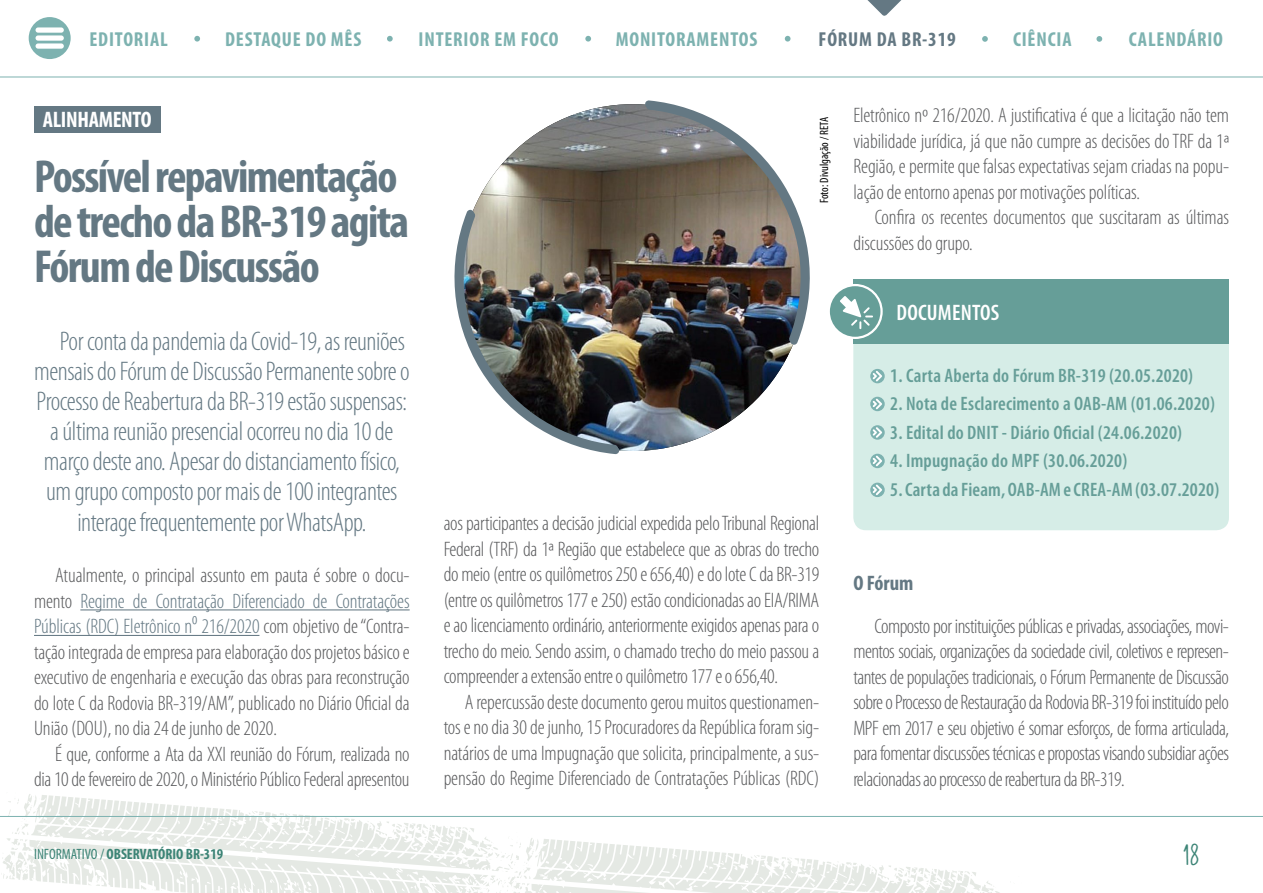
<style>
.page{position:relative;width:1263px;height:893px;background:#fff}
.page>*{position:absolute;margin:0;border:0;box-sizing:border-box;transform-origin:0 0}
.t1{font:700 condensed 46.5px "Myriad Pro";letter-spacing:-.035em;color:#647883}
.t2{font:condensed 30px "Aracne";color:#3c8476}
.t3{font:300 condensed 27px "Myriad Pro";letter-spacing:-.015em;color:#647883}
.t4{font:700 condensed 22.5px "Myriad Pro";letter-spacing:-.015em;color:#fff}
.t5{font:600 condensed 22.5px "Myriad Pro";letter-spacing:.01em;color:#fff}
.t6{font:300 condensed 21px/25.5px "Myriad Pro";letter-spacing:-.015em;color:#58595b;text-align:justify}
.t7{font:700 condensed 21px "Myriad Pro";color:#647883}
.t8{font:700 condensed 20.25px "Myriad Pro";letter-spacing:.04em;color:#7db2b0}
.t9{font:700 condensed 20.25px "Myriad Pro";letter-spacing:.04em;color:#647883}
.t10{font:600 condensed 19.5px "Myriad Pro";letter-spacing:.01em;color:#669e98}
.t11{font:700 condensed 15px "Myriad Pro";color:#3c8476}
.t12{font:condensed 12px "Myriad Pro";color:#000}
.s1{color:#647883}
.s2{font-weight:400}
</style>
<div class="page">
<div style="left:853px;top:344px;width:376px;height:186px;background:#d6ede7"></div>
<div style="left:870px;top:369px;width:15px;height:14px;background:#7db2b0;border-radius:50%"></div>
<svg style="left:873px;top:371px;width:9px;height:10px"></svg>
<hr style="left:80px;top:609px;width:330px;height:1px;background:#647883">
<hr style="left:34px;top:635px;width:225px;height:1px;background:#647883">
<svg style="left:2px;top:794px;width:501px;height:99px"></svg>
<svg style="left:503px;top:838px;width:497px;height:55px"></svg>
<hr style="left:0;top:77px;width:1263px;height:1px;background:#7db2b0">
<hr style="left:0;top:816px;width:1263px;height:1px;background:#7db2b0">
<div style="left:34px;top:106px;width:126px;height:27px;background:#647883"></div>
<div style="left:29px;top:17px;width:42px;height:42px;background:#7db2b0;border-radius:50%"></div>
<svg style="left:36px;top:27px;width:28px;height:22px"></svg>
<div style="left:853px;top:280px;width:376px;height:64px;background:#669e98"></div>
<div style="left:829px;top:285px;width:52px;height:53px;background:#669e98;border-radius:50%"></div>
<div style="left:828px;top:284px;width:55px;height:55px;border:2px solid #fff;border-radius:50%"></div>
<svg style="left:840px;top:296px;width:33px;height:33px"></svg>
<div style="left:870px;top:397px;width:15px;height:14px;background:#7db2b0;border-radius:50%"></div>
<svg style="left:873px;top:399px;width:9px;height:10px"></svg>
<svg style="left:870px;top:425px;width:15px;height:15px"></svg>
<svg style="left:873px;top:427px;width:9px;height:11px"></svg>
<div style="left:870px;top:454px;width:15px;height:14px;background:#7db2b0;border-radius:50%"></div>
<svg style="left:873px;top:456px;width:9px;height:10px"></svg>
<svg style="left:870px;top:483px;width:15px;height:14px"></svg>
<svg style="left:873px;top:484px;width:9px;height:11px"></svg>
<img style="left:454px;top:100px;width:356px;height:354px">
<svg style="left:867px;top:0;width:34px;height:16px"></svg>
<svg style="left:194px;top:36px;width:6px;height:6px"></svg>
<svg style="left:387px;top:36px;width:6px;height:6px"></svg>
<svg style="left:585px;top:36px;width:6px;height:6px"></svg>
<svg style="left:785px;top:36px;width:5px;height:6px"></svg>
<svg style="left:1096px;top:36px;width:6px;height:6px"></svg>
<svg style="left:982px;top:36px;width:6px;height:6px"></svg>
<p class="t8" style="left:90px;top:26px;width:80px">EDITORIAL</p>
<p class="t8" style="left:225px;top:26px;width:138px">DESTAQUE DO MÊS</p>
<p class="t8" style="left:419px;top:26px;width:141px">INTERIOR EM FOCO</p>
<p class="t8" style="left:616px;top:26px;width:143px">MONITORAMENTOS</p>
<p class="t9" style="left:819px;top:26px;width:139px">FÓRUM DA BR-319</p>
<p class="t8" style="left:1013px;top:26px;width:60px">CIÊNCIA</p>
<p class="t8" style="left:1129px;top:26px;width:96px">CALENDÁRIO</p>
<p class="t4" style="left:43px;top:106px;width:110px">ALINHAMENTO</p>
<p class="t1" style="left:34px;top:148px;width:365px">Possível repavimentação</p>
<p class="t1" style="left:34px;top:193px;width:377px">de trecho da BR-319 agita</p>
<p class="t1" style="left:34px;top:238px;width:287px">Fórum de Discussão</p>
<p class="t3" style="left:60px;top:325px;width:347px">Por conta da pandemia da Covid-19, as reuniões</p>
<p class="t3" style="left:34px;top:355px;width:377px">mensais do Fórum de Discussão Permanente sobre o</p>
<p class="t3" style="left:37px;top:385px;width:372px">Processo de Reabertura da BR-319 estão suspensas:</p>
<p class="t3" style="left:50px;top:415px;width:345px">a última reunião presencial ocorreu no dia 10 de</p>
<p class="t3" style="left:44px;top:445px;width:357px">março deste ano. Apesar do distanciamento físico,</p>
<p class="t3" style="left:46px;top:475px;width:353px">um grupo composto por mais de 100 integrantes</p>
<p class="t3" style="left:77px;top:506px;width:290px">interage frequentemente por WhatsApp.</p>
<p class="t6" style="left:34px;top:562px;width:377px;text-indent:21px">Atualmente, o principal assunto em pauta é sobre o docu&shy;mento <span class="s1">Regime de Contratação Diferenciado de Contratações Públicas (RDC) Eletrônico n⁰ 216/2020</span> com objetivo de “Contra&shy;tação integrada de empresa para elaboração dos projetos básico e executivo de engenharia e execução das obras para reconstrução do lote C da Rodovia BR-319/AM”, publicado no Diário Oficial da União (DOU), no dia 24 de junho de 2020.</p>
<p class="t6" style="left:34px;top:741px;width:377px;text-align:right">É que, conforme a Ata da XXI reunião do Fórum, realizada no dia 10 de fevereiro de 2020, o Ministério Público Federal apresentou</p>
<p class="t11" style="left:34px;top:845px;width:191px"><span class="s2">INFORMATIVO /</span> OBSERVATÓRIO BR-319</p>
<p class="t12" style="left:817px;top:203px;width:88px;rotate:-90deg">Foto: Divulgação / RETA</p>
<p class="t6" style="left:444px;top:510px;width:377px">aos participantes a decisão judicial expedida pelo Tribunal Regional Federal (TRF) da 1ª Região que estabelece que as obras do trecho do meio (entre os quilômetros 250 e 656,40) e do lote C da BR-319 (entre os quilômetros 177 e 250) estão condicionadas ao EIA/RIMA e ao licenciamento ordinário, anteriormente exigidos apenas para o trecho do meio. Sendo assim, o chamado trecho do meio passou a compreender a extensão entre o quilômetro 177 e o 656,40.</p>
<p class="t6" style="left:444px;top:689px;width:377px;text-indent:21px">A repercussão deste documento gerou muitos questionamen&shy;tos e no dia 30 de junho, 15 Procuradores da República foram sig&shy;natários de uma Impugnação que solicita, principalmente, a sus&shy;pensão do Regime Diferenciado de Contratações Públicas (RDC)</p>
<p class="t6" style="left:853px;top:102px;width:377px">Eletrônico nº 216/2020. A justificativa é que a licitação não tem viabilidade jurídica, já que não cumpre as decisões do TRF da 1ª Região, e permite que falsas expectativas sejam criadas na popu&shy;lação de entorno apenas por motivações políticas.</p>
<p class="t6" style="left:853px;top:204px;width:377px;text-indent:21px">Confira os recentes documentos que suscitaram as últimas discussões do grupo.</p>
<p class="t5" style="left:896px;top:298px;width:104px">DOCUMENTOS</p>
<p class="t10" style="left:890px;top:363px;width:305px">1. Carta Aberta do Fórum BR-319 (20.05.2020)</p>
<p class="t10" style="left:890px;top:392px;width:326px">2. Nota de Esclarecimento a OAB-AM (01.06.2020)</p>
<p class="t10" style="left:890px;top:420px;width:293px">3. Edital do DNIT - Diário Oficial (24.06.2020)</p>
<p class="t10" style="left:890px;top:449px;width:239px">4. Impugnação do MPF (30.06.2020)</p>
<p class="t10" style="left:890px;top:477px;width:331px">5. Carta da Fieam, OAB-AM e CREA-AM (03.07.2020)</p>
<p class="t7" style="left:853px;top:570px;width:62px">O Fórum</p>
<p class="t6" style="left:853px;top:613px;width:377px;text-indent:21px">Composto por instituições públicas e privadas, associações, movi&shy;mentos sociais, organizações da sociedade civil, coletivos e represen&shy;tantes de populações tradicionais, o Fórum Permanente de Discussão sobre o Processo de Restauração da Rodovia BR-319 foi instituído pelo MPF em 2017 e seu objetivo é somar esforços, de forma articulada, para fomentar discussões técnicas e propostas visando subsidiar ações relacionadas ao processo de reabertura da BR-319.</p>
<p class="t2" style="left:1184px;top:837px;width:18px">18</p>
</div>
